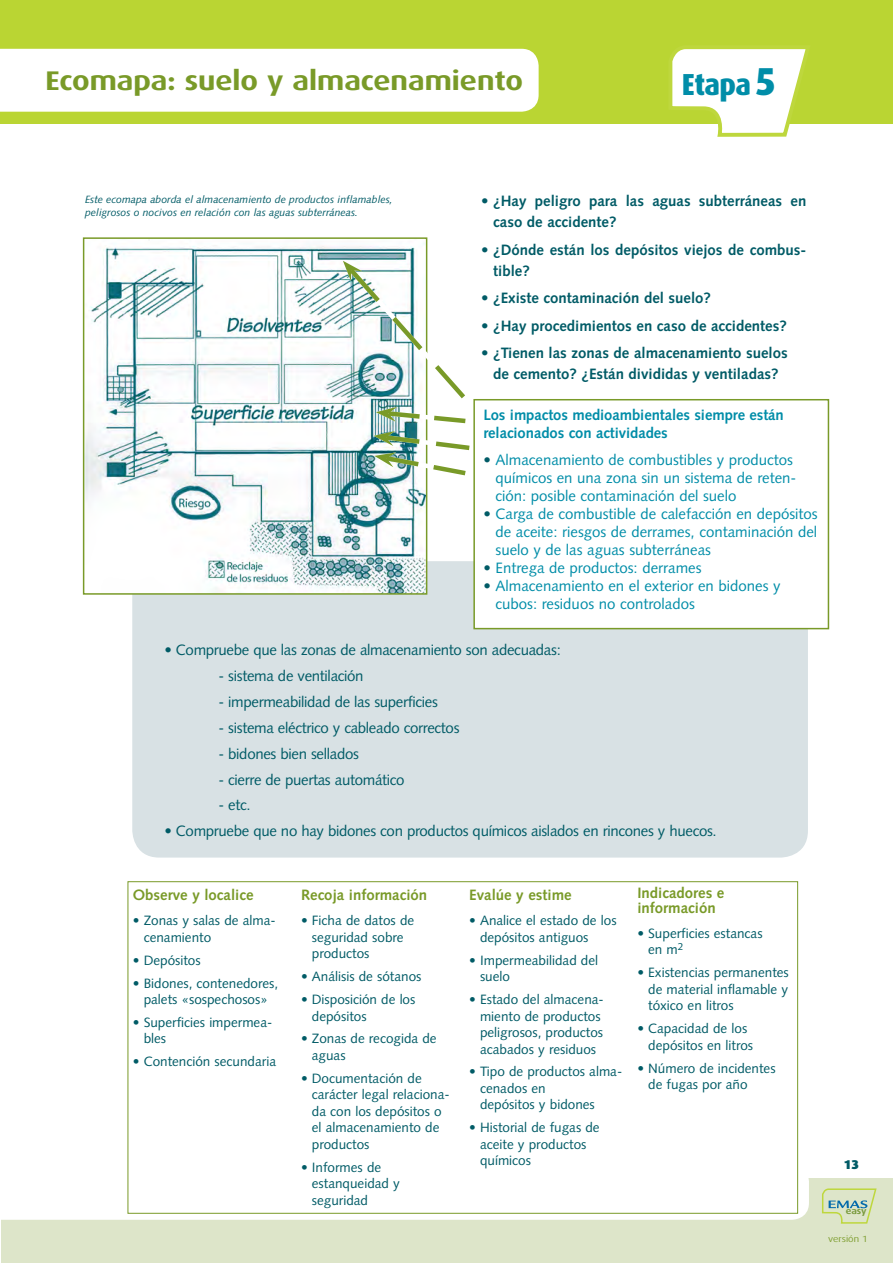
<style>
.page{position:relative;width:893px;height:1263px;background:#fff}
.page>*{position:absolute;margin:0;border:0;box-sizing:border-box;transform-origin:0 0}
.t1{font:800 30.45px "Dax";letter-spacing:-.025em;color:#008da8;scale:.92 1}
.t2{font:700 27px "Dax Wide";color:#799a28}
.t3{font:15px/18px "Syntax";color:#008da8}
.t4{font:15px "Syntax";letter-spacing:-.02em;color:#005b66}
.t5{font:700 15px/21px "Syntax";color:#005b66}
.t6{font:700 15px/15px "Syntax";color:#799a28}
.t7{font:700 15px/18px "Syntax";letter-spacing:-.005em;color:#008da8}
.t8{font:13.5px/16.5px "Syntax";color:#005b66}
.t9{font:900 12.75px "Dax";color:#005b66}
.t10{font:italic 10.5px/12.6px "Syntax";color:#005b66}
.t11{font:9px "Dax Wide";color:#799a28}
.t12{font:700 9px "Dax Wide";color:#799a3d}
.s1{font-size:39px}
.s2{font-weight:700;color:#005b66}
</style>
<div class="page">
<div style="left:132px;top:561px;width:676px;height:296px;background:#d8e1e4;border-radius:27px"></div>
<img style="left:86px;top:243px;width:338px;height:349px">
<div style="left:83px;top:237px;width:344px;height:358px;border:2px solid #799a28"></div>
<div style="left:0;top:0;width:893px;height:123px;background:#bad533"></div>
<div style="left:0;top:49px;width:539px;height:63px;background:#fff"></div>
<div style="left:1px;top:1178px;width:892px;height:85px;background:#dde5c9"></div>
<div style="left:1px;top:1165px;width:808px;height:55px;background:#fff"></div>
<svg style="left:343px;top:261px;width:127px;height:217px"></svg>
<svg style="left:822px;top:1188px;width:55px;height:36px"></svg>
<svg style="left:666px;top:49px;width:146px;height:88px"></svg>
<div style="left:474px;top:400px;width:354px;height:229px;background:#fff"></div>
<div style="left:473px;top:399px;width:356px;height:230px;border:2px solid #799a28"></div>
<h2 class="t2" style="left:46px;top:65px;width:479px">Ecomapa: suelo y almacenamiento</h2>
<h1 class="t1" style="left:682px;top:67px;width:104px">Etapa <span class="s1">5</span></h1>
<p class="t10" style="left:85px;top:193px;width:309px">Este ecomapa aborda el almacenamiento de productos inflamables, peligrosos o nocivos en relación con las aguas subterráneas.</p>
<p class="t5" style="left:493px;top:191px;width:315px;text-indent:-12px">• ¿Hay peligro para las aguas subterráneas en caso de accidente?</p>
<p class="t5" style="left:493px;top:239px;width:315px;text-indent:-12px">• ¿Dónde están los depósitos viejos de combus&shy;tible?</p>
<p class="t5" style="left:481px;top:288px;width:232px">• ¿Existe contaminación del suelo?</p>
<p class="t5" style="left:481px;top:315px;width:307px">• ¿Hay procedimientos en caso de accidentes?</p>
<p class="t5" style="left:481px;top:342px;width:308px;text-align:center">• ¿Tienen las zonas de almacenamiento suelos de cemento? ¿Están divididas y ventiladas?</p>
<p class="t7" style="left:483px;top:406px;width:302px">Los impactos medioambientales siempre están relacionados con actividades</p>
<p class="t3" style="left:495px;top:451px;width:302px;text-indent:-12px"><span class="s2">•</span> Almacenamiento de combustibles y productos químicos en una zona sin un sistema de reten&shy;ción: posible contaminación del suelo</p>
<p class="t3" style="left:495px;top:505px;width:324px;text-align:justify;text-indent:-12px"><span class="s2">•</span> Carga de combustible de calefacción en depósitos de aceite: riesgos de derrames, contaminación del suelo y de las aguas subterráneas</p>
<p class="t3" style="left:483px;top:559px;width:220px"><span class="s2">•</span> Entrega de productos: derrames</p>
<p class="t3" style="left:495px;top:577px;width:287px;text-indent:-12px"><span class="s2">•</span> Almacenamiento en el exterior en bidones y cubos: residuos no controlados</p>
<p class="t4" style="left:164px;top:641px;width:398px">• Compruebe que las zonas de almacenamiento son adecuadas:</p>
<p class="t4" style="left:218px;top:667px;width:147px">- sistema de ventilación</p>
<p class="t4" style="left:218px;top:693px;width:221px">- impermeabilidad de las superficies</p>
<p class="t4" style="left:218px;top:719px;width:243px">- sistema eléctrico y cableado correctos</p>
<p class="t4" style="left:218px;top:745px;width:142px">- bidones bien sellados</p>
<p class="t4" style="left:218px;top:770px;width:188px">- cierre de puertas automático</p>
<p class="t4" style="left:218px;top:796px;width:34px">- etc.</p>
<p class="t4" style="left:164px;top:822px;width:554px">• Compruebe que no hay bidones con productos químicos aislados en rincones y huecos.</p>
<p class="t6" style="left:133px;top:888px;width:122px">Observe y localice</p>
<p class="t8" style="left:144px;top:912px;width:134px;text-indent:-11px">• Zonas y salas de alma&shy;cenamiento</p>
<p class="t8" style="left:133px;top:952px;width:69px">• Depósitos</p>
<p class="t8" style="left:133px;top:975px;width:147px;text-align:center">• Bidones, contenedores, palets «sospechosos»</p>
<p class="t8" style="left:144px;top:1014px;width:130px;text-indent:-11px">• Superficies impermea&shy;bles</p>
<p class="t8" style="left:133px;top:1053px;width:145px">• Contención secundaria</p>
<p class="t6" style="left:301px;top:888px;width:128px">Recoja información</p>
<p class="t8" style="left:312px;top:912px;width:104px;text-indent:-11px">• Ficha de datos de seguridad sobre productos</p>
<p class="t8" style="left:301px;top:968px;width:122px">• Análisis de sótanos</p>
<p class="t8" style="left:312px;top:991px;width:105px;text-indent:-11px">• Disposición de los depósitos</p>
<p class="t8" style="left:312px;top:1030px;width:126px;text-indent:-11px">• Zonas de recogida de aguas</p>
<p class="t8" style="left:312px;top:1070px;width:139px;text-indent:-11px">• Documentación de carácter legal relaciona&shy;da con los depósitos o el almacenamiento de productos</p>
<p class="t8" style="left:312px;top:1159px;width:90px;text-indent:-11px">• Informes de estanqueidad y seguridad</p>
<p class="t6" style="left:469px;top:888px;width:104px">Evalúe y estime</p>
<p class="t8" style="left:480px;top:912px;width:138px;text-indent:-11px">• Analice el estado de los depósitos antiguos</p>
<p class="t8" style="left:480px;top:952px;width:120px;text-indent:-11px">• Impermeabilidad del suelo</p>
<p class="t8" style="left:480px;top:991px;width:125px;text-indent:-11px">• Estado del almacena&shy;miento de productos peligrosos, productos acabados y residuos</p>
<p class="t8" style="left:480px;top:1063px;width:144px;text-indent:-11px">• Tipo de productos alma&shy;cenados en<br>depósitos y bidones</p>
<p class="t8" style="left:480px;top:1119px;width:121px;text-indent:-11px">• Historial de fugas de aceite y productos químicos</p>
<p class="t6" style="left:637px;top:885px;width:89px">Indicadores e información</p>
<p class="t8" style="left:648px;top:925px;width:116px;text-indent:-11px">• Superficies estancas en m<sup>2</sup></p>
<p class="t8" style="left:648px;top:964px;width:142px;text-align:justify;text-indent:-11px">• Existencias permanentes de material inflamable y tóxico en litros</p>
<p class="t8" style="left:648px;top:1020px;width:106px;text-indent:-11px">• Capacidad de los depósitos en litros</p>
<p class="t8" style="left:648px;top:1060px;width:129px;text-indent:-11px">• Número de incidentes de fugas por año</p>
<p class="t9" style="left:844px;top:1157px;width:17px">13</p>
<p class="t12" style="left:846px;top:1206px;width:22px">easy</p>
<p class="t11" style="left:828px;top:1234px;width:41px">versión 1</p>
</div>
